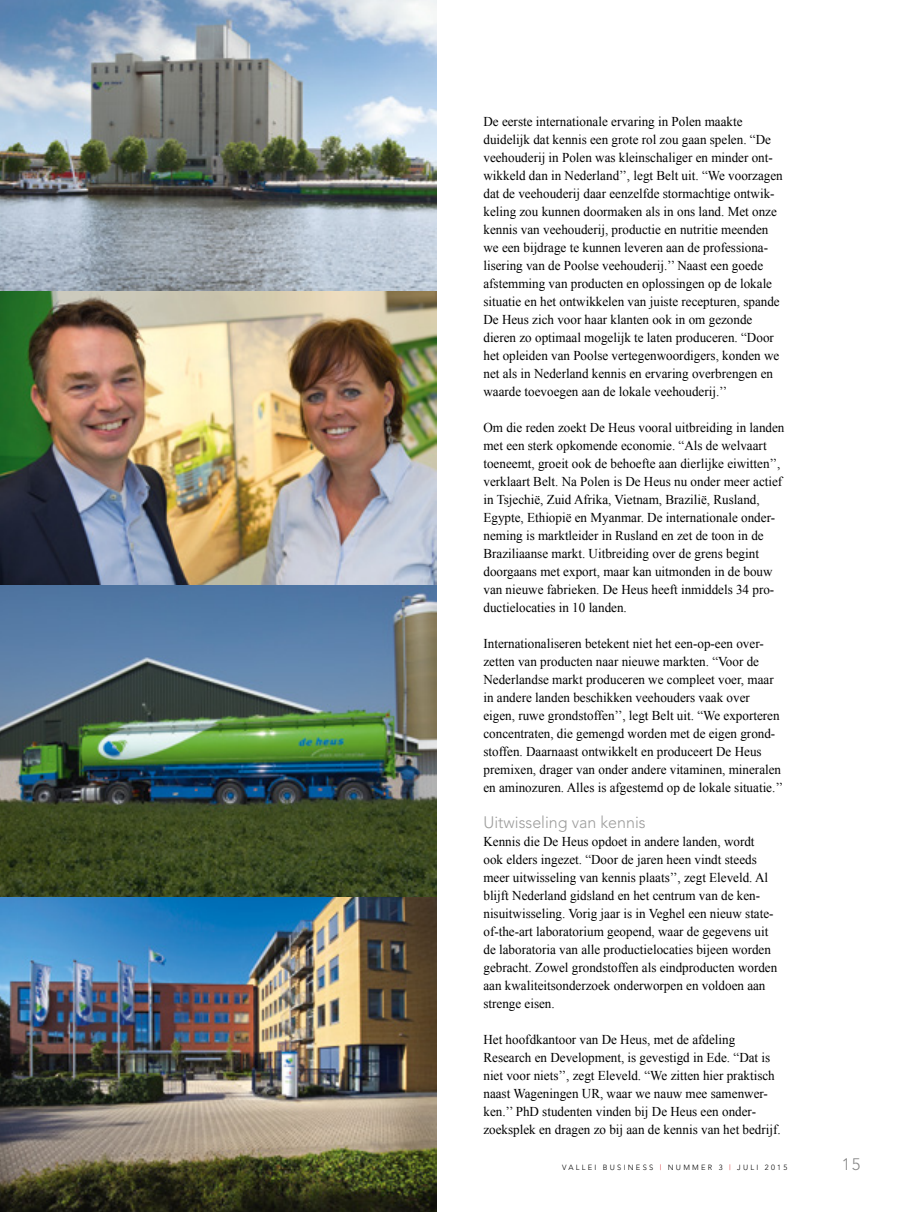
<style>
.page{position:relative;width:915px;height:1212px;background:#fff}
.page>*{position:absolute;margin:0;border:0;box-sizing:border-box;transform-origin:0 0}
.t1{font:300 16.5px "Avenir";color:#9d9d9c}
.t2{font:300 16.5px "Avenir";color:#878787}
.t3{font:13.5px/18px "Times New Roman";color:#000}
.t4{font:300 7.5px "Avenir";letter-spacing:.3em;color:#000}
.s1{color:#d40f14}
</style>
<div class="page">
<img style="left:1px;top:290px;width:435px;height:296px">
<img style="left:0;top:0;width:436px;height:290px">
<img style="left:0;top:586px;width:436px;height:312px">
<img style="left:0;top:898px;width:436px;height:314px">
<p class="t3" style="left:483px;top:112px;width:301px">De eerste internationale ervaring in Polen maakte duidelijk dat kennis een grote rol zou gaan spelen. “De veehouderij in Polen was kleinschaliger en minder ont&shy;wikkeld dan in Nederland’’, legt Belt uit. “We voorzagen dat de veehouderij daar eenzelfde stormachtige ontwik&shy;keling zou kunnen doormaken als in ons land. Met onze kennis van veehouderij, productie en nutritie meenden we een bijdrage te kunnen leveren aan de professiona&shy;lisering van de Poolse veehouderij.’’ Naast een goede afstemming van producten en oplossingen op de lokale situatie en het ontwikkelen van juiste recepturen, spande De Heus zich voor haar klanten ook in om gezonde dieren zo optimaal mogelijk te laten produceren. “Door het opleiden van Poolse vertegenwoordigers, konden we net als in Nederland kennis en ervaring overbrengen en waarde toevoegen aan de lokale veehouderij.’’</p>
<p class="t3" style="left:483px;top:418px;width:302px">Om die reden zoekt De Heus vooral uitbreiding in landen met een sterk opkomende economie. “Als de welvaart toeneemt, groeit ook de behoefte aan dierlijke eiwitten’’, verklaart Belt. Na Polen is De Heus nu onder meer actief in Tsjechië, Zuid Afrika, Vietnam, Brazilië, Rusland, Egypte, Ethiopië en Myanmar. De internationale onder&shy;neming is marktleider in Rusland en zet de toon in de Braziliaanse markt. Uitbreiding over de grens begint doorgaans met export, maar kan uitmonden in de bouw van nieuwe fabrieken. De Heus heeft inmiddels 34 pro&shy;ductielocaties in 10 landen.</p>
<p class="t3" style="left:483px;top:634px;width:301px">Internationaliseren betekent niet het een-op-een over&shy;zetten van producten naar nieuwe markten. “Voor de Nederlandse markt produceren we compleet voer, maar in andere landen beschikken veehouders vaak over eigen, ruwe grondstoffen’’, legt Belt uit. “We exporteren concentraten, die gemengd worden met de eigen grond&shy;stoffen. Daarnaast ontwikkelt en produceert De Heus premixen, drager van onder andere vitaminen, mineralen en aminozuren. Alles is afgestemd op de lokale situatie.’’</p>
<p class="t1" style="left:483px;top:813px;width:164px">Uitwisseling van kennis</p>
<p class="t3" style="left:483px;top:832px;width:295px">Kennis die De Heus opdoet in andere landen, wordt ook elders ingezet. “Door de jaren heen vindt steeds meer uitwisseling van kennis plaats’’, zegt Eleveld. Al blijft Nederland gidsland en het centrum van de ken&shy;nisuitwisseling. Vorig jaar is in Veghel een nieuw state&shy;of-the-art laboratorium geopend, waar de gegevens uit de laboratoria van alle productielocaties bijeen worden gebracht. Zowel grondstoffen als eindproducten worden aan kwaliteitsonderzoek onderworpen en voldoen aan strenge eisen.</p>
<p class="t3" style="left:483px;top:1030px;width:299px">Het hoofdkantoor van De Heus, met de afdeling Research en Development, is gevestigd in Ede. “Dat is niet voor niets’’, zegt Eleveld. “We zitten hier praktisch naast Wageningen UR, waar we nauw mee samenwer&shy;ken.’’ PhD studenten vinden bij De Heus een onder&shy;zoeksplek en dragen zo bij aan de kennis van het bedrijf.</p>
<p class="t4" style="left:562px;top:1163px;width:227px">VALLEI BUSINESS <span class="s1">|</span> NUMMER 3 <span class="s1">|</span> JULI 2015</p>
<p class="t2" style="left:841px;top:1155px;width:20px">15</p>
</div>
